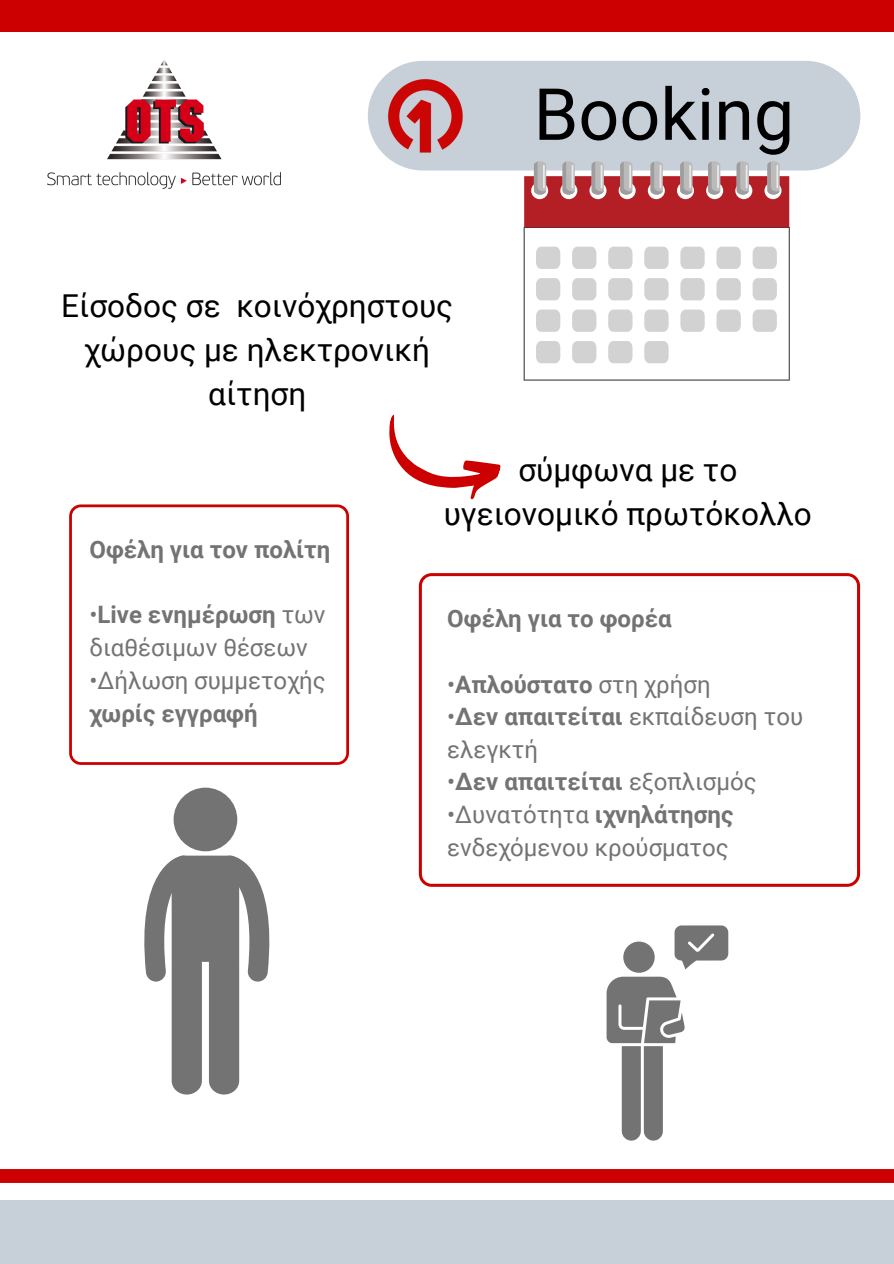
<style>
.page{position:relative;width:894px;height:1264px;background:#fff}
.page>*{position:absolute;margin:0;border:0;box-sizing:border-box;transform-origin:0 0}
.t1{font:71.85px "Roboto";color:#000}
.t2{font:31.5px/44.1px "Roboto";color:#000;text-align:center}
.t3{font:24px/32.5px "Roboto";color:#737373}
.t4{font:700 24px "Roboto";color:#737373}
.s1{font-weight:700}
.s2{font-weight:400}
</style>
<div class="page">
<img style="left:47px;top:61px;width:234px;height:127px">
<svg style="left:419px;top:573px;width:440px;height:313px"></svg>
<div style="left:367px;top:61px;width:493px;height:109px;background:#c7d0d8;border-radius:55px"></div>
<img style="left:377px;top:68px;width:86px;height:95px">
<svg style="left:523px;top:161px;width:266px;height:219px"></svg>
<hr style="left:776px;top:165px;width:2px;height:23px;background:#e8e8e8">
<svg style="left:674px;top:925px;width:54px;height:44px"></svg>
<svg style="left:606px;top:976px;width:78px;height:164px"></svg>
<div style="left:623px;top:941px;width:31px;height:31px;background:#737373;border-radius:50%"></div>
<svg style="left:144px;top:855px;width:126px;height:239px"></svg>
<div style="left:173px;top:787px;width:64px;height:64px;background:#737373;border-radius:50%"></div>
<svg style="left:69px;top:504px;width:280px;height:261px"></svg>
<svg style="left:0;top:1169px;width:893px;height:13px;background:#c00"></svg>
<div style="left:0;top:0;width:893px;height:32px;background:#c00"></div>
<div style="left:0;top:1200px;width:893px;height:63px;background:#c7d0d8"></div>
<svg style="left:389px;top:414px;width:112px;height:86px"></svg>
<h2 class="t2" style="left:61px;top:284px;width:393px">Eίσοδος σε κοινόχρηστους χώρους με ηλεκτρονική αίτηση</h2>
<h1 class="t1" style="left:533px;top:73px;width:262px">Booking</h1>
<p class="t4" style="left:89px;top:535px;width:242px">Οφέλη για τον πολίτη</p>
<p class="t3" style="left:89px;top:599px;width:237px">•<span class="s1">Live ενημέρωση</span> των διαθέσιμων θέσεων</p>
<p class="t3" style="left:89px;top:664px;width:238px">•Δήλωση συμμετοχής</p>
<p class="t4" style="left:89px;top:699px;width:170px">χωρίς εγγραφή</p>
<h2 class="t2" style="left:443px;top:448px;width:369px">σύμφωνα με το υγειονομικό πρωτόκολλο</h2>
<p class="t4" style="left:447px;top:605px;width:226px">Οφέλη για το φορέα</p>
<p class="t4" style="left:447px;top:670px;width:265px"><span class="s2">•</span>Απλούστατο <span class="s2">στη χρήση</span></p>
<p class="t3" style="left:447px;top:700px;width:357px">•<span class="s1">Δεν απαιτείται</span> εκπαίδευση του ελεγκτή</p>
<p class="t4" style="left:447px;top:768px;width:311px"><span class="s2">•</span>Δεν απαιτείται <span class="s2">εξοπλισμός</span></p>
<p class="t3" style="left:447px;top:798px;width:287px">•Δυνατότητα <span class="s1">ιχνηλάτησης </span>ενδεχόμενου κρούσματος</p>
</div>
